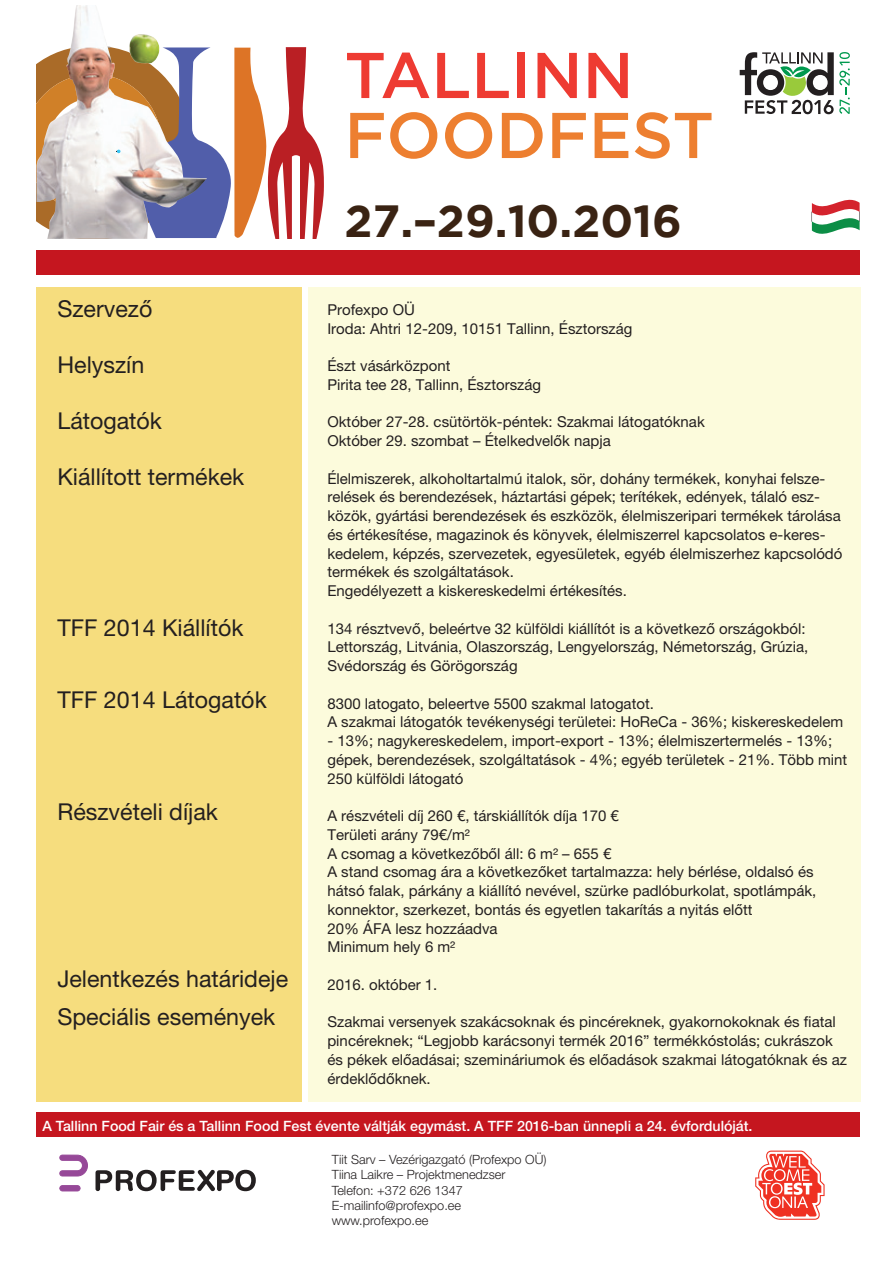
<style>
.page{position:relative;width:893px;height:1263px;background:#fff}
.page>*{position:absolute;margin:0;border:0;box-sizing:border-box;transform-origin:0 0}
.t1{font:500 64.5px "Gotham";color:#ed7f30}
.t2{font:500 64.5px "Gotham";color:#ee3b32}
.t3{font:700 45px "Gotham";color:#3a2313}
.t4{font:23.25px/37.5px "Helvetica Neue LT Pro";color:#231f20}
.t5{font:15px/18.8px "Helvetica Neue LT Pro";color:#231f20}
.t6{font:500 14.25px "Helvetica Neue LT Pro";color:#fff}
.t7{font:300 12.75px/15.3px "Helvetica Neue LT Pro";color:#231f20}
</style>
<div class="page">
<div style="left:36px;top:1113px;width:824px;height:24px;background:#c5161f"></div>
<div style="left:36px;top:287px;width:266px;height:814px;background:#f6dd7e"></div>
<div style="left:308px;top:287px;width:552px;height:814px;background:#fcfbdc"></div>
<div style="left:36px;top:251px;width:824px;height:24px;background:#c5161f"></div>
<svg style="left:812px;top:200px;width:48px;height:34px"></svg>
<img style="left:71px;top:5px;width:88px;height:41px">
<svg style="left:36px;top:46px;width:288px;height:193px"></svg>
<svg style="left:60px;top:1155px;width:28px;height:21px"></svg>
<div style="left:60px;top:1185px;width:20px;height:6px;background:#964898;border-radius:3px"></div>
<div style="left:60px;top:1185px;width:20px;height:6px;border:1px solid #964898;border-radius:3px"></div>
<svg style="left:96px;top:1170px;width:160px;height:21px"></svg>
<svg style="left:755px;top:1150px;width:70px;height:70px"></svg>
<svg style="left:740px;top:52px;width:110px;height:62px"></svg>
<h1 class="t2" style="left:344px;top:39px;width:291px">TALLINN</h1>
<h1 class="t1" style="left:344px;top:99px;width:371px">FOODFEST</h1>
<h3 class="t4" style="left:57px;top:290px;width:97px">Szervező</h3>
<h3 class="t4" style="left:57px;top:346px;width:88px">Helyszín</h3>
<h3 class="t4" style="left:57px;top:402px;width:106px">Látogatók</h3>
<h3 class="t4" style="left:57px;top:457px;width:188px">Kiállított termékek</h3>
<h3 class="t4" style="left:57px;top:608px;width:188px">TFF 2014 Kiállítók</h3>
<h3 class="t4" style="left:57px;top:681px;width:211px">TFF 2014 Látogatók</h3>
<h3 class="t4" style="left:57px;top:793px;width:162px">Részvételi díjak</h3>
<h3 class="t4" style="left:57px;top:960px;width:232px">Jelentkezés határideje<br>Speciális események</h3>
<h2 class="t3" style="left:344px;top:195px;width:339px">27.–29.10.2016</h2>
<p class="t5" style="left:327px;top:300px;width:307px">Profexpo OÜ<br>Iroda: Ahtri 12-209, 10151 Tallinn, Észtország</p>
<p class="t5" style="left:327px;top:356px;width:215px">Észt vásárközpont<br>Pirita tee 28, Tallinn, Észtország</p>
<p class="t5" style="left:327px;top:412px;width:379px">Október 27-28. csütörtök-péntek: Szakmai látogatóknak<br>Október 29. szombat – Ételkedvelők napja</p>
<p class="t5" style="left:327px;top:469px;width:516px">Élelmiszerek, alkoholtartalmú italok, sör, dohány termékek, konyhai felsze&shy;relések és berendezések, háztartási gépek; terítékek, edények, tálaló esz&shy;közök, gyártási berendezések és eszközök, élelmiszeripari termékek tárolása és értékesítése, magazinok és könyvek, élelmiszerrel kapcsolatos e-keres&shy;kedelem, képzés, szervezetek, egyesületek, egyéb élelmiszerhez kapcsolódó termékek és szolgáltatások.<br>Engedélyezett a kiskereskedelmi értékesítés.</p>
<p class="t5" style="left:327px;top:619px;width:482px">134 résztvevő, beleértve 32 külföldi kiállítót is a következő országokból:<br>Lettország, Litvánia, Olaszország, Lengyelország, Németország, Grúzia,<br>Svédország és Görögország</p>
<p class="t5" style="left:327px;top:694px;width:517px">8300 latogato, beleertve 5500 szakmal latogatot.<br>A szakmai látogatók tevékenységi területei: HoReCa - 36%; kiskereskedelem</p>
<p class="t5" style="left:327px;top:731px;width:521px">- 13%; nagykereskedelem, import-export - 13%; élelmiszertermelés - 13%; gépek, berendezések, szolgáltatások - 4%; egyéb területek - 21%. Több mint<br>250 külföldi látogató</p>
<p class="t5" style="left:327px;top:806px;width:490px">A részvételi díj 260 €, társkiállítók díja 170 €<br>Területi arány 79€/m²<br>A csomag a következőből áll: 6 m² – 655 €<br>A stand csomag ára a következőket tartalmazza: hely bérlése, oldalsó és hátsó falak, párkány a kiállító nevével, szürke padlóburkolat, spotlámpák, konnektor, szerkezet, bontás és egyetlen takarítás a nyitás előtt<br>20% ÁFA lesz hozzáadva<br>Minimum hely 6 m²</p>
<p class="t5" style="left:327px;top:975px;width:112px">2016. október 1.</p>
<p class="t5" style="left:327px;top:1012px;width:521px">Szakmai versenyek szakácsoknak és pincéreknek, gyakornokoknak és fiatal pincéreknek; “Legjobb karácsonyi termék 2016” termékkóstolás; cukrászok és pékek előadásai; szemináriumok és előadások szakmai látogatóknak és az érdeklődőknek.</p>
<p class="t6" style="left:43px;top:1117px;width:712px">A Tallinn Food Fair és a Tallinn Food Fest évente váltják egymást. A TFF 2016-ban ünnepli a 24. évfordulóját.</p>
<p class="t7" style="left:332px;top:1151px;width:216px">Tiit Sarv – Vezérigazgató (Profexpo OÜ)<br>Tiina Laikre – Projektmenedzser<br>Telefon: +372 626 1347<br>E-mailinfo@profexpo.ee www.profexpo.ee</p>
</div>
